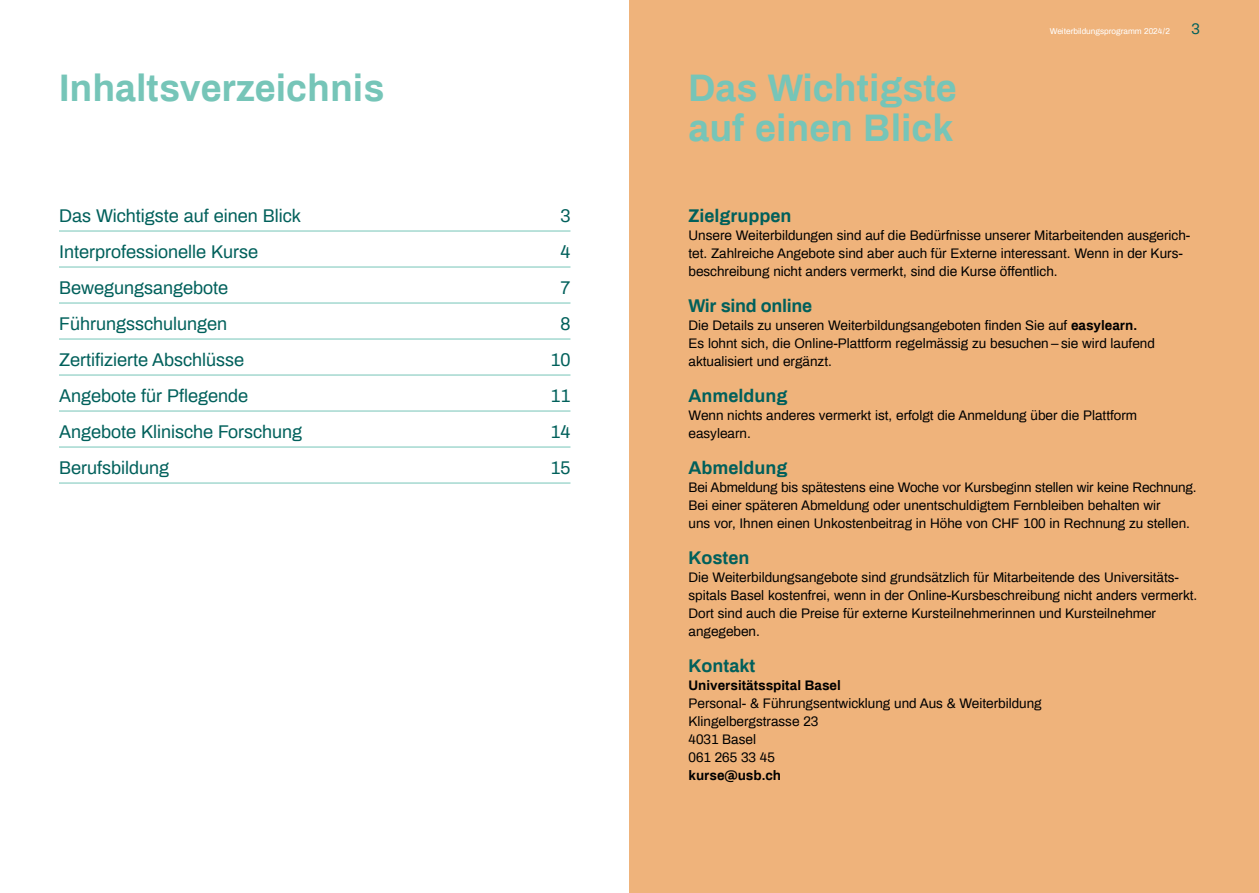
<style>
.page{position:relative;width:1259px;height:893px;background:#fff}
.page>*{position:absolute;margin:0;border:0;box-sizing:border-box;transform-origin:0 0}
.Haupttitel_-_AR_B_25Pt_28Pt_Weinrot{font:700 37.5px/40.5px "Archivo";color:#76c5b8}
.Inhaltsverzeichnis_-_AR_R_12Pt_24Pt{font:18px "Archivo";color:#01605b}
.Tabelle_Titel___AR_B_12Pt_12pt_Lime{font:700 18px "Archivo";color:#01605b}
.Tabelle_Titel___AR_B_12Pt_12pt_Lime-2{font:700 18px "Archivo";letter-spacing:-.02em;color:#01605b}
.Tabelle_Titel___AR_B_7Pt_9pt_Pink{font:15px "Archivo";color:#01605b}
.Lauftext_-_AR_R_9Pt_12Pt{font:13.5px/18px "Archivo";color:#000}
.Lauftext_-_AR_R_9Pt_12Pt-2{font:700 13.5px "Archivo";color:#000}
.Tabelle_Titel___AR_B_7Pt_9pt_Pink-2{font:8.25px "Archivo";color:#fff}
.s1{font-weight:700}
</style>
<div class="page">
<div style="left:629px;top:0;width:630px;height:893px;background:#efb37b"></div>
<hr style="left:59px;top:231px;width:511px;height:1px;background:#76c5b8">
<hr style="left:59px;top:267px;width:511px;height:1px;background:#76c5b8">
<hr style="left:59px;top:303px;width:511px;height:1px;background:#76c5b8">
<hr style="left:59px;top:339px;width:511px;height:1px;background:#76c5b8">
<hr style="left:59px;top:375px;width:511px;height:1px;background:#76c5b8">
<hr style="left:59px;top:411px;width:511px;height:1px;background:#76c5b8">
<hr style="left:59px;top:447px;width:511px;height:1px;background:#76c5b8">
<hr style="left:59px;top:483px;width:511px;height:1px;background:#76c5b8">
<p class="Haupttitel_-_AR_B_25Pt_28Pt_Weinrot" style="left:59px;top:66px;width:327px">Inhaltsverzeichnis</p>
<p class="Inhaltsverzeichnis_-_AR_R_12Pt_24Pt" style="left:59px;top:203px;width:243px">Das Wichtigste auf einen Blick</p>
<p class="Inhaltsverzeichnis_-_AR_R_12Pt_24Pt" style="left:560px;top:203px;width:12px">3</p>
<p class="Inhaltsverzeichnis_-_AR_R_12Pt_24Pt" style="left:59px;top:239px;width:201px">Interprofessionelle Kurse</p>
<p class="Inhaltsverzeichnis_-_AR_R_12Pt_24Pt" style="left:560px;top:239px;width:12px">4</p>
<p class="Inhaltsverzeichnis_-_AR_R_12Pt_24Pt" style="left:59px;top:275px;width:171px">Bewegungsangebote</p>
<p class="Inhaltsverzeichnis_-_AR_R_12Pt_24Pt" style="left:560px;top:275px;width:12px">7</p>
<p class="Inhaltsverzeichnis_-_AR_R_12Pt_24Pt" style="left:59px;top:311px;width:170px">Führungsschulungen</p>
<p class="Inhaltsverzeichnis_-_AR_R_12Pt_24Pt" style="left:560px;top:311px;width:12px">8</p>
<p class="Inhaltsverzeichnis_-_AR_R_12Pt_24Pt" style="left:59px;top:347px;width:187px">Zertifizierte Abschlüsse</p>
<p class="Inhaltsverzeichnis_-_AR_R_12Pt_24Pt" style="left:550px;top:347px;width:22px">10</p>
<p class="Inhaltsverzeichnis_-_AR_R_12Pt_24Pt" style="left:59px;top:383px;width:191px">Angebote für Pflegende</p>
<p class="Inhaltsverzeichnis_-_AR_R_12Pt_24Pt" style="left:550px;top:383px;width:22px">11</p>
<p class="Inhaltsverzeichnis_-_AR_R_12Pt_24Pt" style="left:59px;top:419px;width:245px">Angebote Klinische Forschung</p>
<p class="Inhaltsverzeichnis_-_AR_R_12Pt_24Pt" style="left:550px;top:419px;width:22px">14</p>
<p class="Inhaltsverzeichnis_-_AR_R_12Pt_24Pt" style="left:59px;top:455px;width:112px">Berufsbildung</p>
<p class="Inhaltsverzeichnis_-_AR_R_12Pt_24Pt" style="left:550px;top:455px;width:22px">15</p>
<p class="Haupttitel_-_AR_B_25Pt_28Pt_Weinrot" style="left:688px;top:66px;width:270px">Das Wichtigste auf einen Blick</p>
<p class="Tabelle_Titel___AR_B_7Pt_9pt_Pink-2" style="left:1049px;top:26px;width:122px">Weiterbildungsprogramm 2024/2</p>
<p class="Tabelle_Titel___AR_B_7Pt_9pt_Pink" style="left:1191px;top:18px;width:10px">3</p>
<p class="Tabelle_Titel___AR_B_12Pt_12pt_Lime" style="left:688px;top:203px;width:105px">Zielgruppen</p>
<p class="Lauftext_-_AR_R_9Pt_12Pt" style="left:688px;top:226px;width:503px">Unsere Weiterbildungen sind auf die Bedürfnisse unserer Mitarbeitenden ausgerich&shy;tet. Zahlreiche Angebote sind aber auch für Externe interessant. Wenn in der Kurs&shy;beschreibung nicht anders vermerkt, sind die Kurse öffentlich.</p>
<p class="Tabelle_Titel___AR_B_12Pt_12pt_Lime-2" style="left:688px;top:293px;width:125px">Wir sind online</p>
<p class="Lauftext_-_AR_R_9Pt_12Pt" style="left:688px;top:316px;width:468px">Die Details zu unseren Weiterbildungsangeboten finden Sie auf <span class="s1">easylearn.<br></span>Es lohnt sich, die Online-Plattform regelmässig zu besuchen – sie wird laufend aktualisiert und ergänzt.</p>
<p class="Tabelle_Titel___AR_B_12Pt_12pt_Lime" style="left:688px;top:383px;width:100px">Anmeldung</p>
<p class="Lauftext_-_AR_R_9Pt_12Pt" style="left:688px;top:406px;width:450px">Wenn nichts anderes vermerkt ist, erfolgt die Anmeldung über die Plattform easylearn.</p>
<p class="Tabelle_Titel___AR_B_12Pt_12pt_Lime" style="left:688px;top:455px;width:100px">Abmeldung</p>
<p class="Lauftext_-_AR_R_9Pt_12Pt" style="left:688px;top:478px;width:510px">Bei Abmeldung bis spätestens eine Woche vor Kursbeginn stellen wir keine Rechnung.</p>
<p class="Lauftext_-_AR_R_9Pt_12Pt" style="left:688px;top:496px;width:503px">Bei einer späteren Abmeldung oder unentschuldigtem Fernbleiben behalten wir<br>uns vor, Ihnen einen Unkostenbeitrag in Höhe von CHF 100 in Rechnung zu stellen.</p>
<p class="Tabelle_Titel___AR_B_12Pt_12pt_Lime" style="left:688px;top:545px;width:63px">Kosten</p>
<p class="Lauftext_-_AR_R_9Pt_12Pt" style="left:688px;top:568px;width:510px">Die Weiterbildungsangebote sind grundsätzlich für Mitarbeitende des Universitäts&shy;spitals Basel kostenfrei, wenn in der Online-Kursbeschreibung nicht anders vermerkt.<br>Dort sind auch die Preise für externe Kursteilnehmerinnen und Kursteilnehmer angegeben.</p>
<p class="Tabelle_Titel___AR_B_12Pt_12pt_Lime" style="left:688px;top:653px;width:68px">Kontakt</p>
<p class="Lauftext_-_AR_R_9Pt_12Pt-2" style="left:688px;top:676px;width:154px">Universitätsspital Basel</p>
<p class="Lauftext_-_AR_R_9Pt_12Pt" style="left:688px;top:694px;width:355px">Personal- &amp; Führungsentwicklung und Aus &amp; Weiterbildung</p>
<p class="Lauftext_-_AR_R_9Pt_12Pt" style="left:688px;top:712px;width:131px">Klingelbergstrasse 23</p>
<p class="Lauftext_-_AR_R_9Pt_12Pt" style="left:688px;top:730px;width:69px">4031 Basel</p>
<p class="Lauftext_-_AR_R_9Pt_12Pt" style="left:688px;top:748px;width:88px">061 265 33 45</p>
<p class="Lauftext_-_AR_R_9Pt_12Pt-2" style="left:688px;top:766px;width:94px">kurse@usb.ch</p>
</div>
